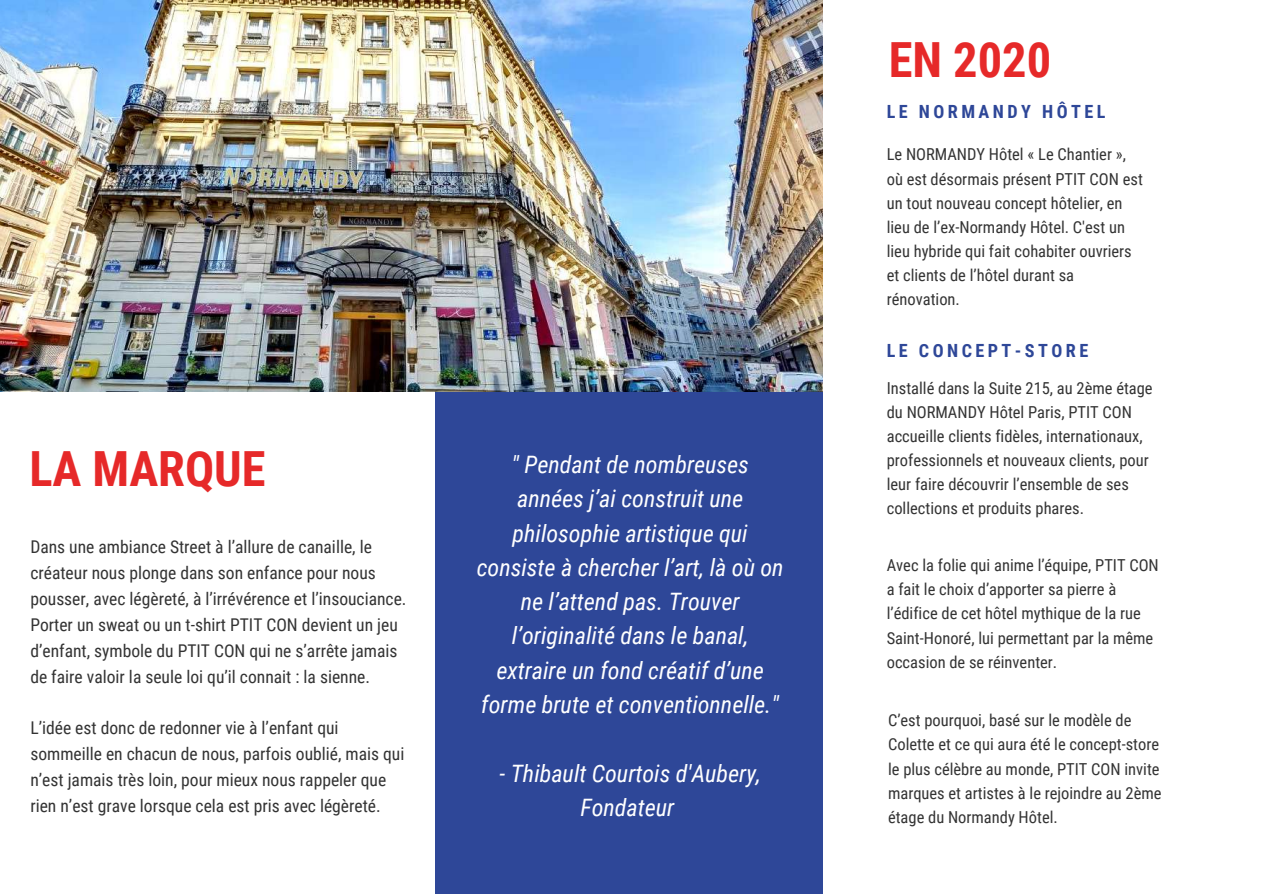
<style>
.page{position:relative;width:1263px;height:894px;background:#fff}
.page>*{position:absolute;margin:0;border:0;box-sizing:border-box;transform-origin:0 0}
.t1{font:700 48.45px "Roboto Condensed";color:#e62929}
.t2{font:italic 24px/34.2px "Roboto Condensed";color:#fff;text-align:center}
.t3{font:700 18.15px "Roboto Condensed";letter-spacing:.19em;color:#2e4798}
.t4{font:17.55px/25.8px "Roboto Condensed";color:#333}
.t5{font:16.5px/24px "Roboto Condensed";color:#333}
</style>
<div class="page">
<div style="left:436px;top:331px;width:387px;height:562px;background:#2e4798"></div>
<img style="left:0;top:0;width:823px;height:392px">
<h1 class="t1" style="left:29px;top:440px;width:238px">LA MARQUE</h1>
<h2 class="t2" style="left:477px;top:447px;width:308px">" Pendant de nombreuses années j’ai construit une philosophie artistique qui consiste à chercher l’art, là où on ne l’attend pas. Trouver l’originalité dans le banal, extraire un fond créatif d’une forme brute et conventionnelle."</h2>
<p class="t4" style="left:30px;top:534px;width:378px">Dans une ambiance Street à l’allure de canaille, le créateur nous plonge dans son enfance pour nous pousser, avec légèreté, à l’irrévérence et l’insouciance.<br>Porter un sweat ou un t-shirt PTIT CON devient un jeu d’enfant, symbole du PTIT CON qui ne s’arrête jamais de faire valoir la seule loi qu’il connait : la sienne.</p>
<p class="t4" style="left:30px;top:715px;width:376px">L’idée est donc de redonner vie à l’enfant qui sommeille en chacun de nous, parfois oublié, mais qui n’est jamais très loin, pour mieux nous rappeler que rien n’est grave lorsque cela est pris avec légèreté.</p>
<h2 class="t2" style="left:499px;top:756px;width:263px">- Thibault Courtois d'Aubery,<br>Fondateur</h2>
<h1 class="t1" style="left:889px;top:32px;width:164px">EN 2020</h1>
<p class="t3" style="left:887px;top:102px;width:220px">LE NORMANDY HÔTEL</p>
<p class="t5" style="left:887px;top:143px;width:258px">Le NORMANDY Hôtel « Le Chantier », où est désormais présent PTIT CON est un tout nouveau concept hôtelier, en lieu de l’ex-Normandy Hôtel. C'est un lieu hybride qui fait cohabiter ouvriers et clients de l’hôtel durant sa rénovation.</p>
<p class="t3" style="left:887px;top:339px;width:203px">LE CONCEPT-STORE</p>
<p class="t5" style="left:887px;top:376px;width:267px">Installé dans la Suite 215, au 2ème étage du NORMANDY Hôtel Paris, PTIT CON accueille clients fidèles, internationaux, professionnels et nouveaux clients, pour leur faire découvrir l’ensemble de ses collections et produits phares.</p>
<p class="t5" style="left:887px;top:553px;width:274px">Avec la folie qui anime l’équipe, PTIT CON a fait le choix d’apporter sa pierre à l’édifice de cet hôtel mythique de la rue Saint-Honoré, lui permettant par la même occasion de se réinventer.</p>
<p class="t5" style="left:888px;top:708px;width:275px">C’est pourquoi, basé sur le modèle de Colette et ce qui aura été le concept-store le plus célèbre au monde, PTIT CON invite marques et artistes à le rejoindre au 2ème étage du Normandy Hôtel.</p>
</div>
